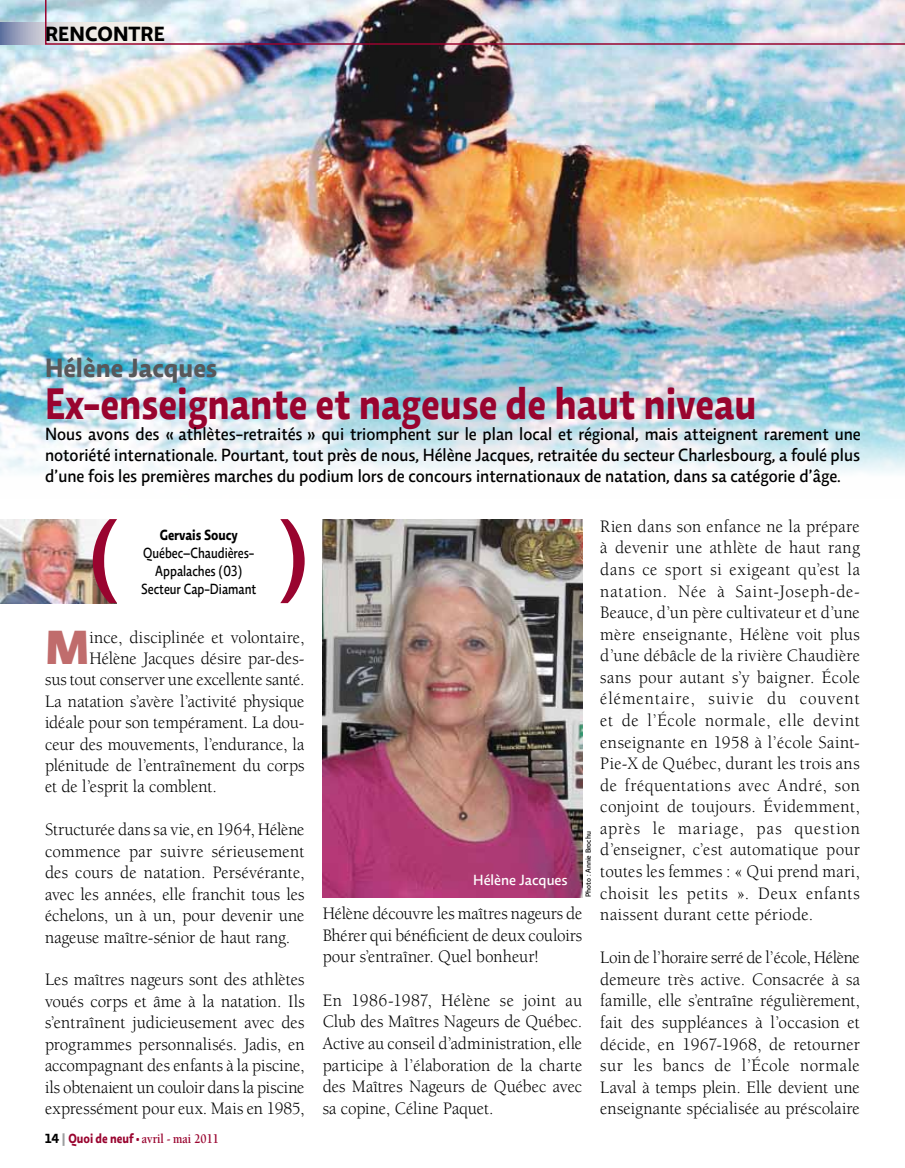
<style>
.page{position:relative;width:905px;height:1168px;background:#fff}
.page>*{position:absolute;margin:0;border:0;box-sizing:border-box;transform-origin:0 0}
.t1{font:900 48.9px "Relato Sans OT";color:#c06c6c;scale:.95 1}
.t2{font:700 45px "Relato Sans OT";color:#99042f;scale:.85 1}
.t3{font:700 27px "Relato Sans OT";color:#58585a;scale:.95 1}
.t4{font:700 21px "Relato Sans OT";color:#000}
.t5{font:18px/21.6px "Berkeley Std";color:#000;text-align:justify;scale:.95 1}
.t6{font:500 18px/21px "Relato Sans OT";color:#000;text-align:justify;scale:.95 1}
.t7{font:500 15px/18px "Relato Sans OT";color:#000;text-align:center;scale:.85 1}
.t8{font:500 15px "Relato Sans OT";color:#fff}
.t9{font:700 15px "Relato Sans OT";color:#000;scale:.85 1}
.t10{font:700 13.5px "Berkeley Std";color:#99042f;scale:.85 1}
.t11{font:500 7.5px "Relato Sans OT";color:#000}
.s1{font-family:"Relato Sans OT";color:#000}
.s2{font-family:"Relato Sans OT";color:#9c9e9f}
.s3{font-family:"Relato Sans OT"}
</style>
<div class="page">
<img style="left:0;top:0;width:904px;height:473px">
<svg style="left:0;top:23px;width:44px;height:22px"></svg>
<img style="left:44px;top:0;width:860px;height:45px">
<img style="left:322px;top:519px;width:260px;height:378px">
<img style="left:0;top:519px;width:93px;height:84px">
<svg style="left:93px;top:519px;width:211px;height:84px"></svg>
<p class="t4" style="left:45px;top:21px;width:121px">rencontre</p>
<h3 class="t3" style="left:45px;top:351px;width:183px">Hélène Jacques</h3>
<h2 class="t2" style="left:45px;top:376px;width:838px">Ex-enseignante et nageuse de haut niveau</h2>
<p class="t6" style="left:45px;top:423px;width:860px">Nous avons des « athlètes-retraités » qui triomphent sur le plan local et régional, mais atteignent rarement une notoriété internationale. Pourtant, tout près de nous, Hélène Jacques, retraitée du secteur Charlesbourg, a foulé plus d’une fois les premières marches du podium lors de concours internationaux de natation, dans sa catégorie d’âge.</p>
<p class="t9" style="left:160px;top:525px;width:93px">Gervais Soucy</p>
<p class="t7" style="left:141px;top:543px;width:137px">Québec–Chaudières-<br>Appalaches (03)<br>Secteur Cap-Diamant</p>
<h1 class="t1" style="left:45px;top:616px;width:43px">M</h1>
<p class="t5" style="left:89px;top:627px;width:228px">ince, disciplinée et volontaire,</p>
<p class="t5" style="left:89px;top:648px;width:228px">Hélène Jacques désire par-des-</p>
<p class="t5" style="left:45px;top:669px;width:275px">sus tout conserver une excellente santé.</p>
<p class="t5" style="left:45px;top:690px;width:275px">La natation s’avère l’activité physique</p>
<p class="t5" style="left:45px;top:712px;width:275px">idéale pour son tempérament. La dou-</p>
<p class="t5" style="left:45px;top:733px;width:274px">ceur des mouvements, l’endurance, la</p>
<p class="t5" style="left:45px;top:755px;width:275px">plénitude de l’entraînement du corps</p>
<p class="t5" style="left:45px;top:776px;width:182px">et de l’esprit la comblent.</p>
<p class="t5" style="left:45px;top:819px;width:275px">Structurée dans sa vie, en 1964, Hélène commence par suivre sérieusement des cours de natation. Persévérante, avec les années, elle franchit tous les échelons, un à un, pour devenir une nageuse maître-sénior de haut rang.</p>
<p class="t5" style="left:45px;top:969px;width:275px">Les maîtres nageurs sont des athlètes voués corps et âme à la natation. Ils s’entraînent judicieusement avec des programmes personnalisés. Jadis, en accompagnant des enfants à la piscine, ils obtenaient un couloir dans la piscine expressément pour eux. Mais en 1985,</p>
<p class="t10" style="left:45px;top:1131px;width:206px"><span class="s1">14</span> <span class="s2">|</span> <span class="s3">Quoi de neuf •</span> avril - mai 2011</p>
<p class="t8" style="left:473px;top:871px;width:96px">Hélène Jacques</p>
<p class="t11" style="left:584px;top:897px;width:67px;rotate:-90deg">Photo : Annie Brochu</p>
<p class="t5" style="left:323px;top:903px;width:275px">Hélène découvre les maîtres nageurs de Bhérer qui bénéficient de deux couloirs pour s’entraîner. Quel bonheur!</p>
<p class="t5" style="left:323px;top:989px;width:275px">En 1986-1987, Hélène se joint au Club des Maîtres Nageurs de Québec.<br>Active au conseil d’administration, elle participe à l’élaboration de la charte des Maîtres Nageurs de Québec avec sa copine, Céline Paquet.</p>
<p class="t5" style="left:600px;top:516px;width:275px">Rien dans son enfance ne la prépare à devenir une athlète de haut rang dans ce sport si exigeant qu’est la natation. Née à Saint-Joseph-de-Beauce, d’un père cultivateur et d’une mère enseignante, Hélène voit plus d’une débâcle de la rivière Chaudière sans pour autant s’y baigner. École élémentaire, suivie du couvent et de l’École normale, elle devint enseignante en 1958 à l’école Saint-Pie-X de Québec, durant les trois ans de fréquentations avec André, son conjoint de toujours. Évidemment, après le mariage, pas question d’enseigner, c’est automatique pour toutes les femmes : « Qui prend mari, choisit les petits ». Deux enfants naissent durant cette période.</p>
<p class="t5" style="left:600px;top:947px;width:275px">Loin de l’horaire serré de l’école, Hélène demeure très active. Consacrée à sa famille, elle s’entraîne régulièrement, fait des suppléances à l’occasion et décide, en 1967-1968, de retourner sur les bancs de l’École normale Laval à temps plein. Elle devient une enseignante spécialisée au préscolaire</p>
</div>
